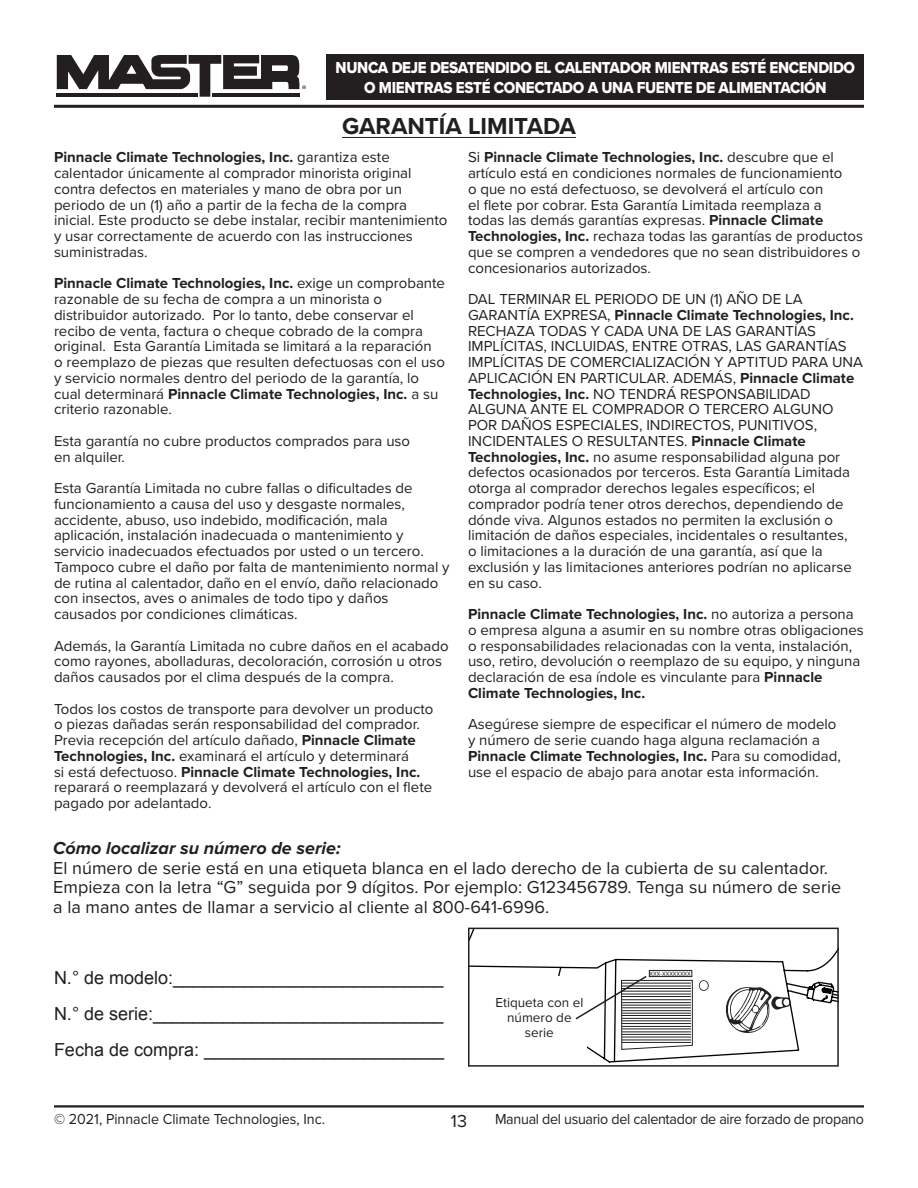
<style>
.page{position:relative;width:918px;height:1188px;background:#fff}
.page>*{position:absolute;margin:0;border:0;box-sizing:border-box;transform-origin:0 0}
.t1{font:700 24px "Proxima Nova";color:#231f20}
.Body{font:18px/19.5px "Proxima Nova";color:#231f20}
.t2{font:18px "Arial";color:#231f20}
.Subheader{font:italic 700 18px "Proxima Nova";color:#231f20}
.t3{font:16.5px/19.5px "Proxima Nova Extrabld";letter-spacing:-.02em;color:#fff;text-align:center;scale:.91 1}
.Body-2{font:15px/15.8px "Proxima Nova";color:#231f20}
.Body-3{font:15px "Proxima Nova";letter-spacing:-.02em;color:#231f20;scale:.95 1}
.Body-4{font:15px "Proxima Nova";color:#231f20;scale:.95 1}
.Body-5{font:13.5px/15px "Proxima Nova";color:#231f20;text-align:center}
.t4{font:6.45px "Myriad Pro";letter-spacing:-.015em;color:#231f20}
.s1{font-weight:700}
</style>
<div class="page">
<hr style="left:54px;top:1105px;width:810px;height:3px;background:#231f20">
<div style="left:327px;top:54px;width:537px;height:45px;background:#231f20"></div>
<svg style="left:57px;top:55px;width:249px;height:42px"></svg>
<hr style="left:54px;top:105px;width:810px;height:3px;background:#231f20">
<hr style="left:342px;top:137px;width:234px;height:1px;background:#231f20">
<svg style="left:471px;top:931px;width:365px;height:132px"></svg>
<div style="left:649px;top:970px;width:43px;height:7px;border:1px solid #231f20"></div>
<svg style="left:722px;top:987px;width:69px;height:49px"></svg>
<svg style="left:699px;top:980px;width:10px;height:11px"></svg>
<div style="left:468px;top:928px;width:371px;height:139px;border:2px solid #231f20"></div>
<div style="left:492px;top:976px;width:95px;height:81px;background:#fff"></div>
<svg style="left:574px;top:974px;width:119px;height:76px"></svg>
<p class="t3" style="left:336px;top:58px;width:572px">NUNCA DEJE DESATENDIDO EL CALENTADOR MIENTRAS ESTÉ ENCENDIDO<br>O MIENTRAS ESTÉ CONECTADO A UNA FUENTE DE ALIMENTACIÓN</p>
<p class="t1" style="left:342px;top:108px;width:235px">GARANTÍA LIMITADA</p>
<p class="Body-2" style="left:54px;top:149px;width:395px"><span class="s1">Pinnacle Climate Technologies, Inc.</span> garantiza este calentador únicamente al comprador minorista original contra defectos en materiales y mano de obra por un periodo de un (1) año a partir de la fecha de la compra inicial. Este producto se debe instalar, recibir mantenimiento y usar correctamente de acuerdo con las instrucciones suministradas.</p>
<p class="Body-2" style="left:54px;top:275px;width:393px"><span class="s1">Pinnacle Climate Technologies, Inc.</span> exige un comprobante razonable de su fecha de compra a un minorista o distribuidor autorizado. Por lo tanto, debe conservar el recibo de venta, factura o cheque cobrado de la compra original. Esta Garantía Limitada se limitará a la reparación<br>o reemplazo de piezas que resulten defectuosas con el uso y servicio normales dentro del periodo de la garantía, lo cual determinará <span class="s1">Pinnacle Climate Technologies, Inc.</span> a su criterio razonable.</p>
<p class="Body-2" style="left:54px;top:433px;width:358px">Esta garantía no cubre productos comprados para uso en alquiler.</p>
<p class="Body-2" style="left:54px;top:480px;width:397px">Esta Garantía Limitada no cubre fallas o dificultades de funcionamiento a causa del uso y desgaste normales, accidente, abuso, uso indebido, modificación, mala aplicación, instalación inadecuada o mantenimiento y servicio inadecuados efectuados por usted o un tercero.<br>Tampoco cubre el daño por falta de mantenimiento normal y de rutina al calentador, daño en el envío, daño relacionado con insectos, aves o animales de todo tipo y daños causados por condiciones climáticas.</p>
<p class="Body-2" style="left:54px;top:637px;width:396px">Además, la Garantía Limitada no cubre daños en el acabado como rayones, abolladuras, decoloración, corrosión u otros daños causados por el clima después de la compra.</p>
<p class="Body-2" style="left:54px;top:700px;width:381px">Todos los costos de transporte para devolver un producto o piezas dañadas serán responsabilidad del comprador.<br>Previa recepción del artículo dañado, <span class="s1">Pinnacle Climate Technologies, Inc.</span> examinará el artículo y determinará<br>si está defectuoso. <span class="s1">Pinnacle Climate Technologies, Inc. </span>reparará o reemplazará y devolverá el artículo con el flete pagado por adelantado.</p>
<p class="Body-2" style="left:468px;top:149px;width:397px">Si <span class="s1">Pinnacle Climate Technologies, Inc.</span> descubre que el artículo está en condiciones normales de funcionamiento<br>o que no está defectuoso, se devolverá el artículo con<br>el flete por cobrar. Esta Garantía Limitada reemplaza a<br>todas las demás garantías expresas. <span class="s1">Pinnacle Climate Technologies, Inc.</span> rechaza todas las garantías de productos que se compren a vendedores que no sean distribuidores o concesionarios autorizados.</p>
<p class="Body-2" style="left:468px;top:291px;width:397px">DAL TERMINAR EL PERIODO DE UN (1) AÑO DE LA GARANTÍA EXPRESA, <span class="s1">Pinnacle Climate Technologies, Inc.<br></span>RECHAZA TODAS Y CADA UNA DE LAS GARANTÍAS IMPLÍCITAS, INCLUIDAS, ENTRE OTRAS, LAS GARANTÍAS IMPLÍCITAS DE COMERCIALIZACIÓN Y APTITUD PARA UNA APLICACIÓN EN PARTICULAR. ADEMÁS, <span class="s1">Pinnacle Climate Technologies, Inc.</span> NO TENDRÁ RESPONSABILIDAD ALGUNA ANTE EL COMPRADOR O TERCERO ALGUNO POR DAÑOS ESPECIALES, INDIRECTOS, PUNITIVOS, INCIDENTALES O RESULTANTES. <span class="s1">Pinnacle Climate Technologies, Inc.</span> no asume responsabilidad alguna por defectos ocasionados por terceros. Esta Garantía Limitada otorga al comprador derechos legales específicos; el comprador podría tener otros derechos, dependiendo de dónde viva. Algunos estados no permiten la exclusión o limitación de daños especiales, incidentales o resultantes,<br>o limitaciones a la duración de una garantía, así que la exclusión y las limitaciones anteriores podrían no aplicarse en su caso.</p>
<p class="Body-2" style="left:468px;top:606px;width:397px"><span class="s1">Pinnacle Climate Technologies, Inc.</span> no autoriza a persona o empresa alguna a asumir en su nombre otras obligaciones o responsabilidades relacionadas con la venta, instalación, uso, retiro, devolución o reemplazo de su equipo, y ninguna declaración de esa índole es vinculante para <span class="s1">Pinnacle Climate Technologies, Inc.</span></p>
<p class="Body-2" style="left:468px;top:716px;width:374px">Asegúrese siempre de especificar el número de modelo y número de serie cuando haga alguna reclamación a <span class="s1">Pinnacle Climate Technologies, Inc.</span> Para su comodidad, use el espacio de abajo para anotar esta información.</p>
<p class="Subheader" style="left:53px;top:840px;width:289px">Cómo localizar su número de serie:</p>
<p class="Body" style="left:53px;top:857px;width:789px">El número de serie está en una etiqueta blanca en el lado derecho de la cubierta de su calentador.<br>Empieza con la letra “G” seguida por 9 dígitos. Por ejemplo: G123456789. Tenga su número de serie a la mano antes de llamar a servicio al cliente al 800-641-6996.</p>
<p class="t2" style="left:54px;top:966px;width:391px">N.° de modelo:___________________________</p>
<p class="t2" style="left:54px;top:1002px;width:391px">N.° de serie:_____________________________</p>
<p class="t2" style="left:54px;top:1038px;width:392px">Fecha de compra: ________________________</p>
<p class="Body-5" style="left:495px;top:994px;width:90px">Etiqueta con el</p>
<p class="Body-5" style="left:507px;top:1009px;width:66px">número de serie</p>
<p class="t4" style="left:650px;top:970px;width:43px">XXX-XXXXXXXX</p>
<p class="Body-4" style="left:54px;top:1108px;width:287px">© 2021, Pinnacle Climate Technologies, Inc.</p>
<p class="Body-3" style="left:495px;top:1108px;width:390px">Manual del usuario del calentador de aire forzado de propano</p>
<p class="Body" style="left:451px;top:1110px;width:18px">13</p>
</div>
